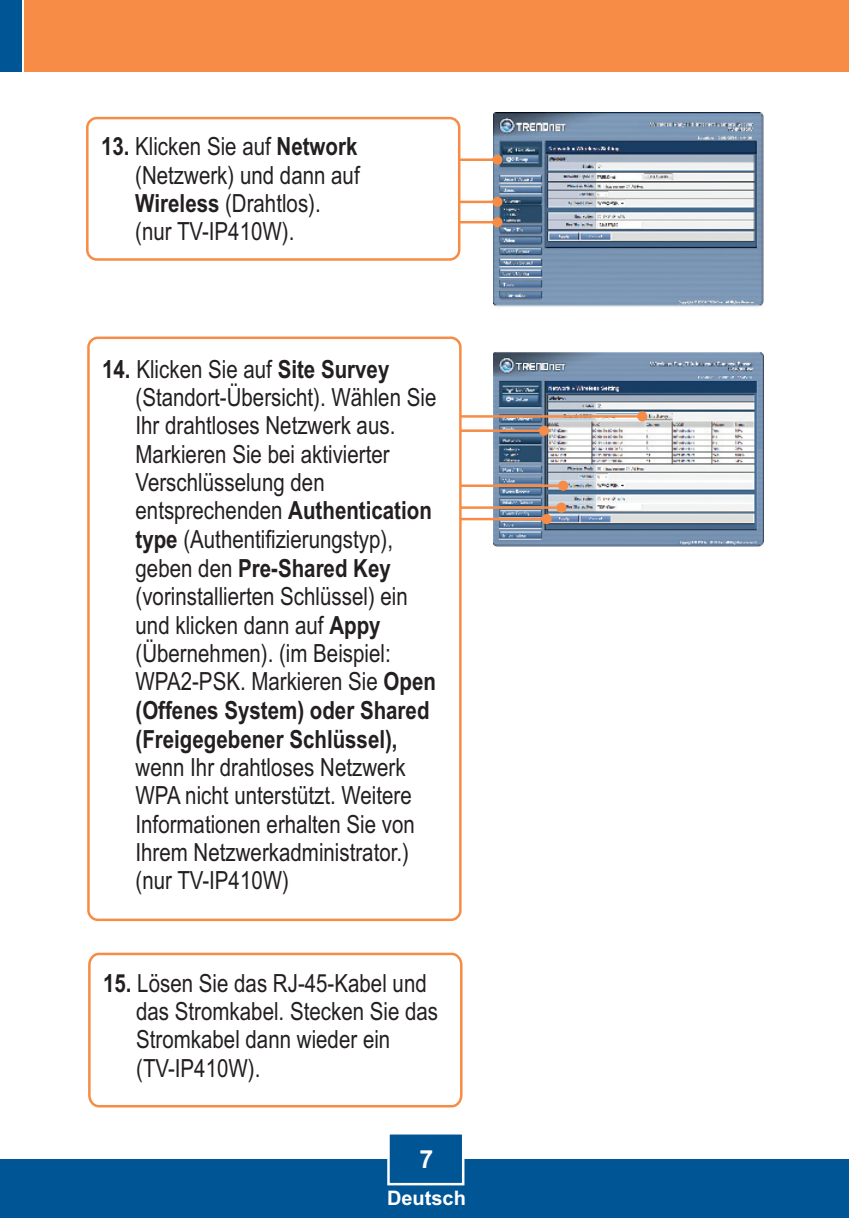
<style>
.page{position:relative;width:849px;height:1218px;background:#fff}
.page>*{position:absolute;margin:0;border:0;box-sizing:border-box;transform-origin:0 0}
.t1{font:25px/28.5px "Arial Narrow";color:#231f20}
.t2{font:700 25px "Arial";color:#fff}
.t3{font:700 20px "Arial";color:#fff}
.s1{font-weight:700}
</style>
<div class="page">
<img style="left:493px;top:352px;width:270px;height:194px">
<img style="left:493px;top:112px;width:270px;height:197px">
<img style="left:461px;top:411px;width:186px;height:113px">
<svg style="left:460px;top:155px;width:42px;height:10px"></svg>
<svg style="left:460px;top:197px;width:42px;height:10px"></svg>
<svg style="left:460px;top:217px;width:42px;height:10px"></svg>
<div style="left:0;top:1159px;width:849px;height:58px;background:#005595"></div>
<div style="left:24px;top:0;width:825px;height:72px;background:#f68c45"></div>
<div style="left:0;top:0;width:21px;height:72px;background:#005595"></div>
<svg style="left:387px;top:1134px;width:78px;height:52px"></svg>
<svg style="left:88px;top:952px;width:375px;height:156px"></svg>
<div style="left:87px;top:336px;width:374px;height:585px;background:#fff;border:3px solid #f68c45;border-radius:9px"></div>
<div style="left:86px;top:117px;width:374px;height:144px;background:#fff;border:3px solid #f68c45;border-radius:9px"></div>
<p class="t1" style="left:135px;top:134px;width:226px;text-indent:-34px"><span class="s1">13.</span> Klicken Sie auf <span class="s1">Network </span>(Netzwerk) und dann auf<br><span class="s1">Wireless</span> (Drahtlos). (nur TV-IP410W).</p>
<p class="t1" style="left:136px;top:357px;width:302px;text-indent:-33px"><span class="s1">14.</span> Klicken Sie auf <span class="s1">Site Survey </span>(Standort-Übersicht). Wählen Sie<br>Ihr drahtloses Netzwerk aus.<br>Markieren Sie bei aktivierter<br>Verschlüsselung den entsprechenden <span class="s1">Authentication type</span> (Authentifizierungstyp), geben den <span class="s1">Pre-Shared Key </span>(vorinstallierten Schlüssel) ein und klicken dann auf <span class="s1">Appy </span>(Übernehmen). (im Beispiel:<br>WPA2-PSK. Markieren Sie <span class="s1">Open (Offenes System) oder Shared (Freigegebener Schlüssel),</span></p>
<p class="t1" style="left:136px;top:755px;width:281px">wenn Ihr drahtloses Netzwerk<br>WPA nicht unterstützt. Weitere<br>Informationen erhalten Sie von<br>Ihrem Netzwerkadministrator.) (nur TV-IP410W)</p>
<p class="t1" style="left:136px;top:971px;width:303px;text-indent:-33px"><span class="s1">15.</span> Lösen Sie das RJ-45-Kabel und das Stromkabel. Stecken Sie das<br>Stromkabel dann wieder ein (TV-IP410W).</p>
<p class="t2" style="left:419px;top:1149px;width:15px">7</p>
<p class="t3" style="left:387px;top:1190px;width:80px">Deutsch</p>
</div>
